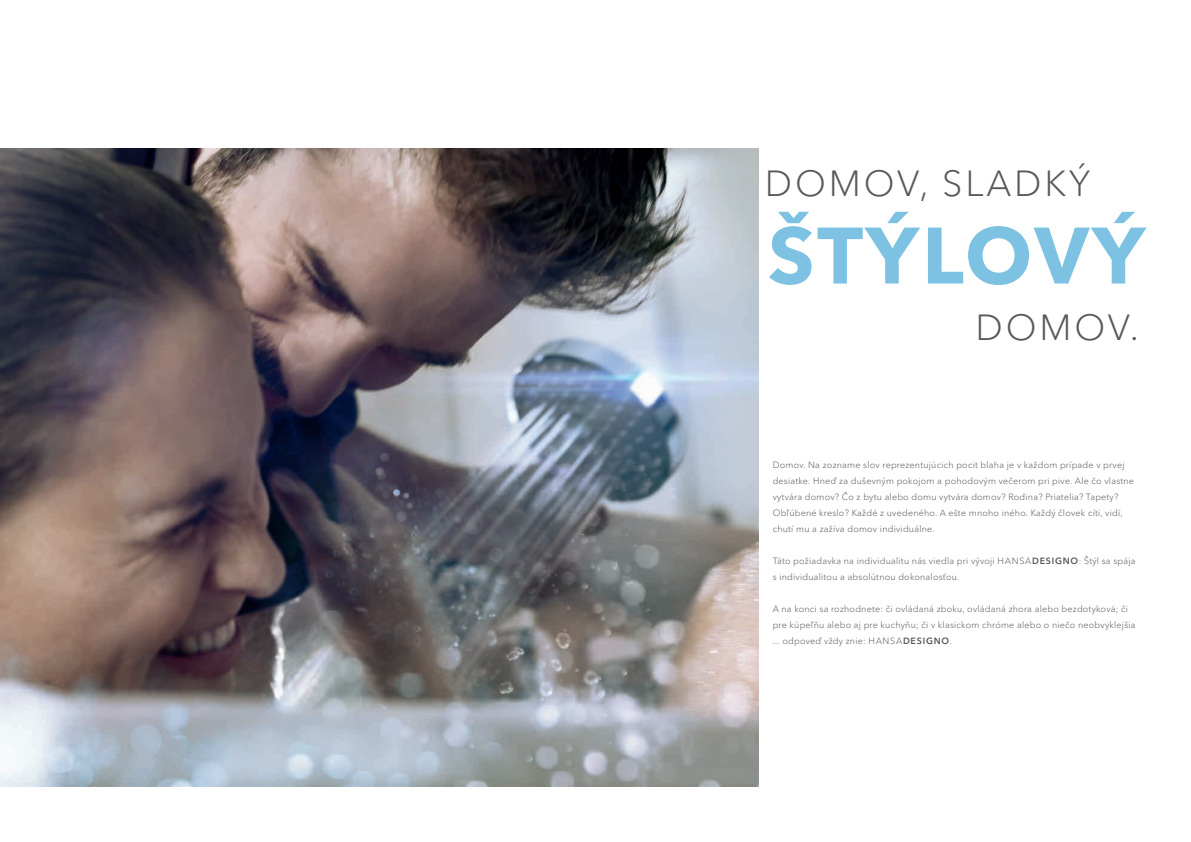
<style>
.page{position:relative;width:1191px;height:842px;background:#fff}
.page>*{position:absolute;margin:0;border:0;box-sizing:border-box;transform-origin:0 0}
.t1{font:700 79px "Avenir Next LT Pro";letter-spacing:.035em;color:#7dc1e3}
.t2{font:300 36px "Avenir Next LT Pro";letter-spacing:.08em;color:#57585a}
.t3{font:300 9px/16px "Avenir Next LT Pro";letter-spacing:.025em;color:#57585a}
.s1{font-weight:600}
</style>
<div class="page">
<img style="left:0;top:149px;width:758px;height:638px">
<h2 class="t2" style="left:765px;top:162px;width:327px">DOMOV, SLADKÝ</h2>
<h1 class="t1" style="left:768px;top:207px;width:378px">ŠTÝLOVÝ</h1>
<h2 class="t2" style="left:975px;top:306px;width:165px">DOMOV.</h2>
<p class="t3" style="left:772px;top:457px;width:363px">Domov. Na zozname slov reprezentujúcich pocit blaha je v každom prípade v prvej desiatke. Hneď za duševným pokojom a pohodovým večerom pri pive. Ale čo vlastne vytvára domov? Čo z bytu alebo domu vytvára domov? Rodina? Priatelia? Tapety?<br>Obľúbené kreslo? Každé z uvedeného. A ešte mnoho iného. Každý človek cíti, vidí, chutí mu a zažíva domov individuálne.</p>
<p class="t3" style="left:772px;top:553px;width:364px">Táto požiadavka na individualitu nás viedla pri vývoji HANSA<span class="s1">DESIGNO</span>: Štýl sa spája s individualitou a absolútnou dokonalosťou.</p>
<p class="t3" style="left:772px;top:601px;width:364px">A na konci sa rozhodnete: či ovládaná zboku, ovládaná zhora alebo bezdotyková; či pre kúpeľňu alebo aj pre kuchyňu; či v klasickom chróme alebo o niečo neobvyklejšia ... odpoveď vždy znie: HANSA<span class="s1">DESIGNO</span>.</p>
</div>
